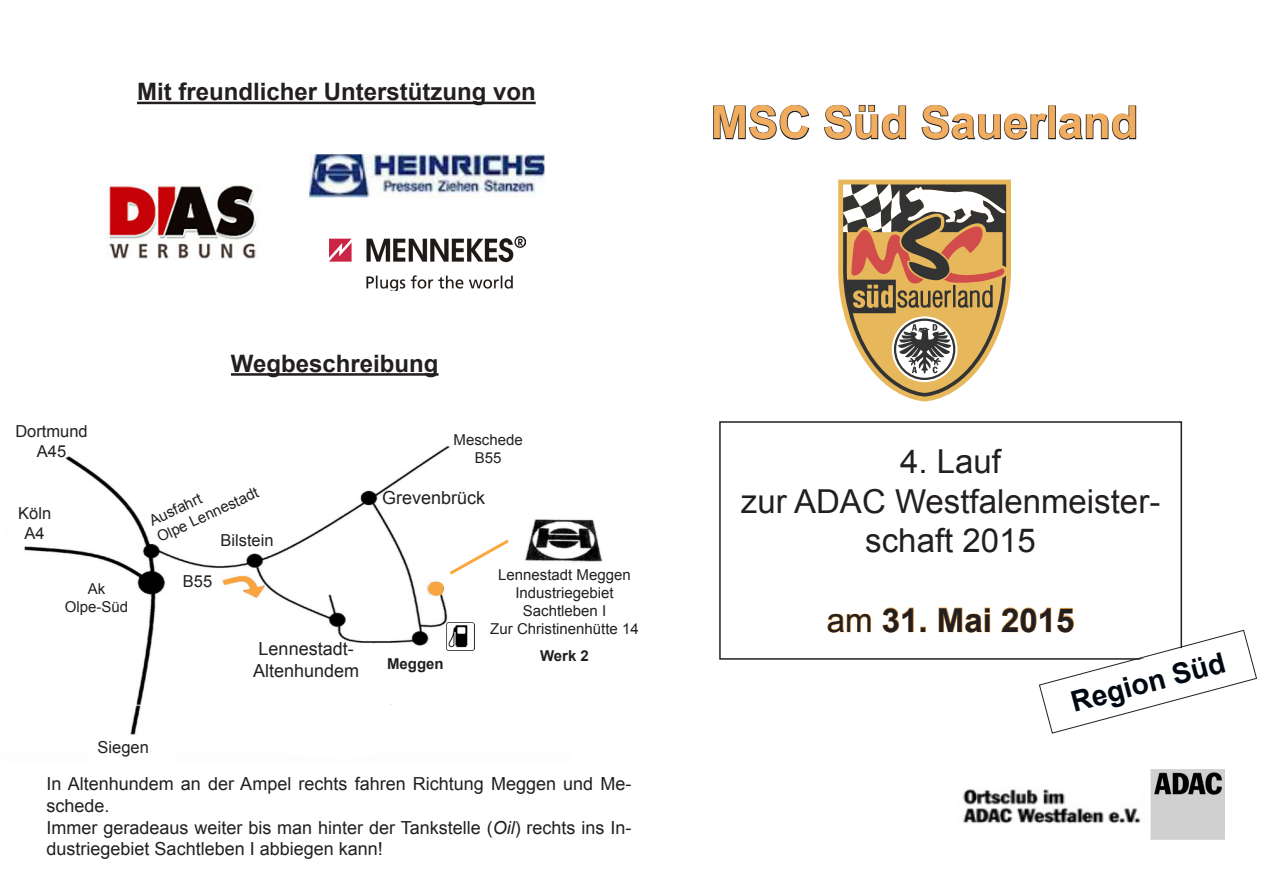
<style>
.page{position:relative;width:1263px;height:893px;background:#fff}
.page>*{position:absolute;margin:0;border:0;box-sizing:border-box;transform-origin:0 0}
.t1{font:700 45px "Arial";color:#f0ac5f}
.t2{font:33px/39.6px "Arial";color:#231f20;text-align:center}
.t3{font:700 33px "Arial";color:#231f20}
.t4{font:700 28.5px "Arial";color:#000912}
.t5{font:700 24px "Arial";color:#231f20}
.t6{font:18px/21.6px "Arial";color:#231f20}
.t7{font:16.5px "Arial";color:#231f20}
.t8{font:15px "Arial";color:#231f20}
.t9{font:700 15px "Arial";color:#231f20}
.s1{font-style:italic}
.s2{font-weight:400}
</style>
<div class="page">
<svg style="left:827px;top:613px;width:44px;height:20px"></svg>
<svg style="left:882px;top:607px;width:32px;height:26px"></svg>
<svg style="left:921px;top:627px;width:4px;height:5px"></svg>
<svg style="left:938px;top:607px;width:52px;height:26px"></svg>
<div style="left:719px;top:421px;width:463px;height:239px;border:2px solid #231f20"></div>
<hr style="left:137px;top:102px;width:399px;height:2px;background:#231f20">
<img style="left:106px;top:185px;width:151px;height:74px">
<img style="left:309px;top:154px;width:236px;height:44px">
<img style="left:330px;top:237px;width:196px;height:54px">
<img style="left:24px;top:445px;width:451px;height:290px">
<div style="left:467px;top:520px;width:82px;height:49px;background:#fff"></div>
<img style="left:525px;top:519px;width:78px;height:44px">
<svg style="left:713px;top:104px;width:97px;height:36px"></svg>
<svg style="left:824px;top:104px;width:83px;height:36px"></svg>
<svg style="left:921px;top:104px;width:127px;height:36px"></svg>
<div style="left:1048px;top:105px;width:8px;height:34px;border:2px solid #231f20"></div>
<svg style="left:1059px;top:105px;width:78px;height:35px"></svg>
<svg style="left:838px;top:180px;width:173px;height:221px"></svg>
<img style="left:1150px;top:770px;width:74px;height:70px">
<img style="left:962px;top:789px;width:179px;height:35px">
<svg style="left:446px;top:537px;width:63px;height:40px"></svg>
<hr style="left:231px;top:373px;width:208px;height:3px;background:#231f20">
<img style="left:446px;top:623px;width:28px;height:28px">
<svg style="left:1001px;top:607px;width:256px;height:127px"></svg>
<p class="t5" style="left:137px;top:76px;width:400px">Mit freundlicher Unterstützung von</p>
<p class="t1" style="left:711px;top:93px;width:429px">MSC Süd Sauerland</p>
<p class="t7" style="left:15px;top:421px;width:74px">Dortmund</p>
<p class="t7" style="left:37px;top:440px;width:31px">A45</p>
<p class="t7" style="left:18px;top:502px;width:35px">Köln</p>
<p class="t7" style="left:25px;top:522px;width:22px">A4</p>
<p class="t8" style="left:88px;top:579px;width:19px">Ak</p>
<p class="t8" style="left:65px;top:597px;width:65px">Olpe-Süd</p>
<p class="t5" style="left:231px;top:348px;width:209px">Wegbeschreibung</p>
<p class="t8" style="left:154px;top:529px;width:112px;rotate:-25deg">Olpe Lennestadt</p>
<p class="t8" style="left:146px;top:512px;width:57px;rotate:-25deg">Ausfahrt</p>
<p class="t7" style="left:220px;top:529px;width:55px">Bilstein</p>
<p class="t7" style="left:183px;top:570px;width:31px">B55</p>
<p class="t6" style="left:253px;top:638px;width:108px;text-align:center">Lennestadt-<br>Altenhundem</p>
<p class="t8" style="left:453px;top:430px;width:71px">Meschede</p>
<p class="t8" style="left:475px;top:448px;width:28px">B55</p>
<p class="t6" style="left:382px;top:487px;width:105px">Grevenbrück</p>
<p class="t9" style="left:387px;top:654px;width:58px">Meggen</p>
<p class="t8" style="left:498px;top:565px;width:134px">Lennestadt Meggen</p>
<p class="t8" style="left:515px;top:583px;width:100px">Industriegebiet</p>
<p class="t8" style="left:523px;top:601px;width:85px">Sachtleben I</p>
<p class="t8" style="left:490px;top:619px;width:150px">Zur Christinenhütte 14</p>
<p class="t9" style="left:540px;top:645px;width:50px">Werk 2</p>
<p class="t7" style="left:98px;top:736px;width:53px">Siegen</p>
<p class="t6" style="left:47px;top:773px;width:586px">In Altenhundem an der Ampel rechts fahren Richtung Meggen und Me&shy;schede.</p>
<p class="t6" style="left:47px;top:817px;width:586px">Immer geradeaus weiter bis man hinter der Tankstelle (<span class="s1">Oil</span>) rechts ins In&shy;dustriegebiet Sachtleben I abbiegen kann!</p>
<p class="t2" style="left:741px;top:442px;width:421px">4. Lauf<br>zur ADAC Westfalenmeister&shy;schaft 2015</p>
<p class="t3" style="left:827px;top:598px;width:249px"><span class="s2">am</span> 31. Mai 2015</p>
<p class="t4" style="left:1067px;top:684px;width:160px;rotate:-15deg">Region Süd</p>
</div>
